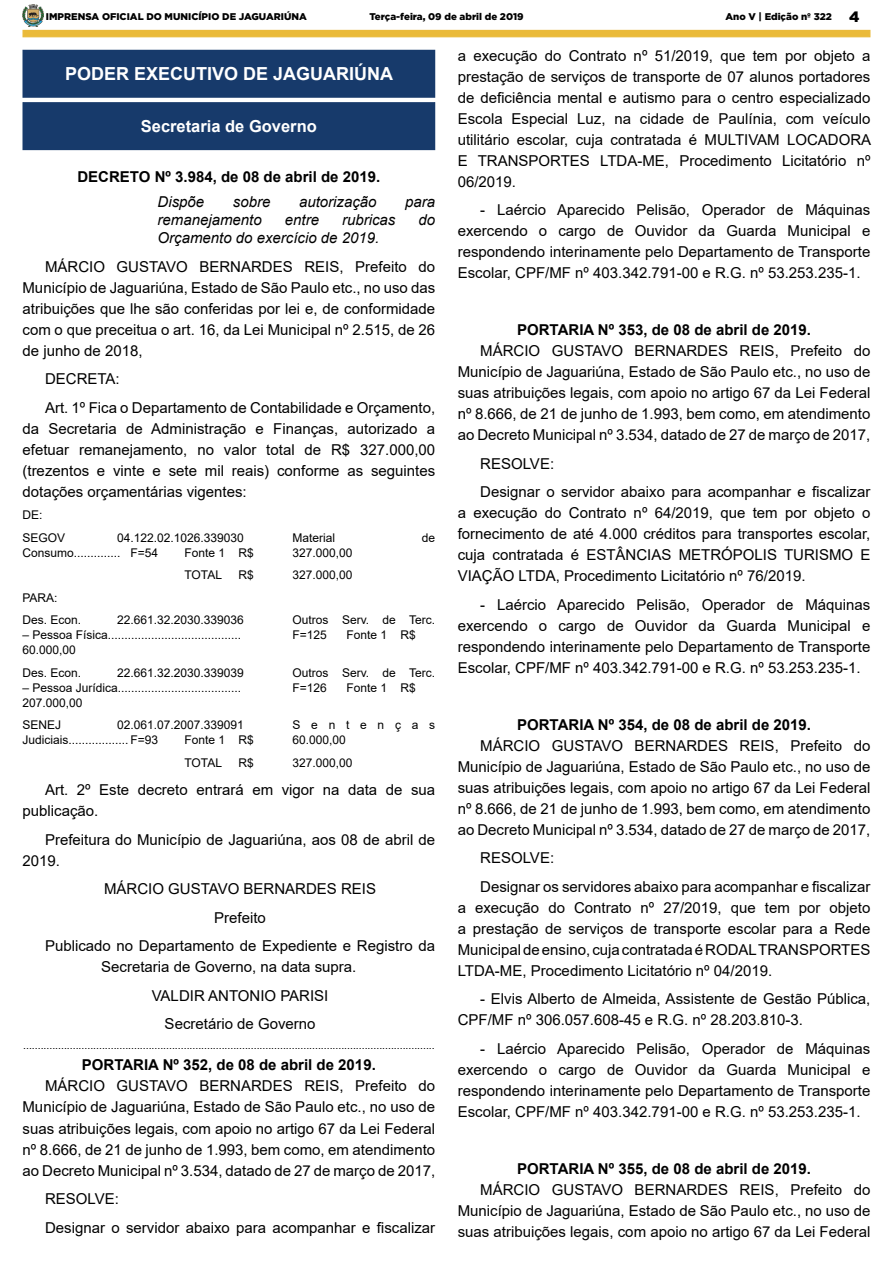
<style>
.page{position:relative;width:893px;height:1263px;background:#fff}
.page>*{position:absolute;margin:0;border:0;box-sizing:border-box;transform-origin:0 0}
.t1{font:700 18px "Arial";color:#fff}
.t2{font:700 16.5px "Arial";color:#fff}
._2_-_Corpo{font:15px/21px "Arial";color:#000;text-align:justify}
._1_-_Cabeçalho{font:700 15px "Arial";color:#000}
._4_-_Fim{font:15px/21px "Arial";color:#000}
._3_-_Ementa{font:italic 15px "Arial";color:#000}
._8_-_Orçamento{font:12px "Arial";color:#000}
._8_-_Orçamento-2{font:12px "Arial";letter-spacing:.895em;color:#000}
._4_-_Fim-2{font:10.5px "Arial";color:#000}
.t3{font:900 9.75px "Gotham";color:#000}
.s1{font-size:15px}
</style>
<div class="page">
<div style="left:22px;top:30px;width:848px;height:7px;background:#eaba39"></div>
<img style="left:22px;top:5px;width:21px;height:22px">
<div style="left:23px;top:50px;width:412px;height:47px;background:#173a6b"></div>
<div style="left:22px;top:50px;width:413px;height:48px;border:1px solid #173a6b"></div>
<div style="left:23px;top:103px;width:412px;height:47px;background:#173a6b"></div>
<div style="left:22px;top:102px;width:413px;height:48px;border:1px solid #173a6b"></div>
<p class="t3" style="left:46px;top:10px;width:262px">IMPRENSA OFICIAL DO MUNICÍPIO DE JAGUARIÚNA</p>
<p class="t3" style="left:369px;top:10px;width:156px">Terça-feira, 09 de abril de 2019</p>
<p class="t3" style="left:725px;top:10px;width:136px">Ano V | Edição nº 322 <span class="s1">4</span></p>
<p class="t1" style="left:65px;top:61px;width:330px">PODER EXECUTIVO DE JAGUARIÚNA</p>
<p class="t2" style="left:141px;top:115px;width:178px">Secretaria de Governo</p>
<p class="_1_-_Cabeçalho" style="left:77px;top:166px;width:304px">DECRETO Nº 3.984, de 08 de abril de 2019.</p>
<p class="_3_-_Ementa" style="left:158px;top:192px;width:48px">Dispõe</p>
<p class="_3_-_Ementa" style="left:233px;top:192px;width:39px">sobre</p>
<p class="_3_-_Ementa" style="left:299px;top:192px;width:79px">autorização</p>
<p class="_3_-_Ementa" style="left:405px;top:192px;width:32px">para</p>
<p class="_3_-_Ementa" style="left:158px;top:210px;width:106px">remanejamento</p>
<p class="_3_-_Ementa" style="left:285px;top:210px;width:36px">entre</p>
<p class="_3_-_Ementa" style="left:342px;top:210px;width:55px">rubricas</p>
<p class="_3_-_Ementa" style="left:419px;top:210px;width:18px">do</p>
<p class="_3_-_Ementa" style="left:158px;top:228px;width:223px">Orçamento do exercício de 2019.</p>
<p class="_2_-_Corpo" style="left:22px;top:256px;width:414px;text-indent:22px">MÁRCIO GUSTAVO BERNARDES REIS, Prefeito do Município de Jaguariúna, Estado de São Paulo etc., no uso das atribuições que lhe são conferidas por lei e, de conformidade com o que preceitua o art. 16, da Lei Municipal nº 2.515, de 26 de junho de 2018,</p>
<p class="_2_-_Corpo" style="left:45px;top:368px;width:76px">DECRETA:</p>
<p class="_2_-_Corpo" style="left:22px;top:397px;width:414px;text-indent:22px">Art. 1º Fica o Departamento de Contabilidade e Orçamento, da Secretaria de Administração e Finanças, autorizado a efetuar remanejamento, no valor total de R$ 327.000,00 (trezentos e vinte e sete mil reais) conforme as seguintes dotações orçamentárias vigentes:</p>
<p class="_8_-_Orçamento" style="left:22px;top:507px;width:22px">DE:</p>
<p class="_8_-_Orçamento" style="left:22px;top:529px;width:44px">SEGOV</p>
<p class="_8_-_Orçamento" style="left:117px;top:529px;width:128px">04.122.02.1026.339030</p>
<p class="_8_-_Orçamento" style="left:292px;top:529px;width:44px">Material</p>
<p class="_8_-_Orçamento" style="left:422px;top:529px;width:15px">de</p>
<p class="_8_-_Orçamento" style="left:22px;top:544px;width:137px">Consumo.............. F=54</p>
<p class="_8_-_Orçamento" style="left:184px;top:544px;width:71px">Fonte 1 R$</p>
<p class="_8_-_Orçamento" style="left:292px;top:544px;width:62px">327.000,00</p>
<p class="_8_-_Orçamento" style="left:184px;top:567px;width:39px">TOTAL</p>
<p class="_8_-_Orçamento" style="left:238px;top:567px;width:17px">R$</p>
<p class="_8_-_Orçamento" style="left:292px;top:567px;width:62px">327.000,00</p>
<p class="_8_-_Orçamento" style="left:22px;top:589px;width:37px">PARA:</p>
<p class="_8_-_Orçamento" style="left:22px;top:612px;width:60px">Des. Econ.</p>
<p class="_8_-_Orçamento" style="left:117px;top:612px;width:128px">22.661.32.2030.339036</p>
<p class="_8_-_Orçamento" style="left:292px;top:612px;width:144px">Outros Serv. de Terc.</p>
<p class="_8_-_Orçamento" style="left:22px;top:627px;width:220px">– Pessoa Física........................................</p>
<p class="_8_-_Orçamento" style="left:292px;top:627px;width:36px">F=125</p>
<p class="_8_-_Orçamento" style="left:346px;top:627px;width:71px">Fonte 1 R$</p>
<p class="_8_-_Orçamento" style="left:22px;top:642px;width:55px">60.000,00</p>
<p class="_8_-_Orçamento" style="left:22px;top:664px;width:60px">Des. Econ.</p>
<p class="_8_-_Orçamento" style="left:117px;top:664px;width:128px">22.661.32.2030.339039</p>
<p class="_8_-_Orçamento" style="left:292px;top:664px;width:144px">Outros Serv. de Terc.</p>
<p class="_8_-_Orçamento" style="left:22px;top:679px;width:220px">– Pessoa Jurídica.....................................</p>
<p class="_8_-_Orçamento" style="left:292px;top:679px;width:36px">F=126</p>
<p class="_8_-_Orçamento" style="left:346px;top:679px;width:71px">Fonte 1 R$</p>
<p class="_8_-_Orçamento" style="left:22px;top:694px;width:62px">207.000,00</p>
<p class="_8_-_Orçamento" style="left:22px;top:717px;width:40px">SENEJ</p>
<p class="_8_-_Orçamento" style="left:117px;top:717px;width:128px">02.061.07.2007.339091</p>
<p class="_8_-_Orçamento-2" style="left:292px;top:717px;width:144px">Sentenças</p>
<p class="_8_-_Orçamento" style="left:22px;top:732px;width:137px">Judiciais.................. F=93</p>
<p class="_8_-_Orçamento" style="left:184px;top:732px;width:71px">Fonte 1 R$</p>
<p class="_8_-_Orçamento" style="left:292px;top:732px;width:55px">60.000,00</p>
<p class="_8_-_Orçamento" style="left:184px;top:754px;width:39px">TOTAL</p>
<p class="_8_-_Orçamento" style="left:238px;top:754px;width:17px">R$</p>
<p class="_8_-_Orçamento" style="left:292px;top:754px;width:62px">327.000,00</p>
<p class="_2_-_Corpo" style="left:22px;top:779px;width:414px;text-indent:22px">Art. 2º Este decreto entrará em vigor na data de sua publicação.</p>
<p class="_2_-_Corpo" style="left:22px;top:829px;width:414px;text-indent:22px">Prefeitura do Município de Jaguariúna, aos 08 de abril de<br>2019.</p>
<p class="_4_-_Fim" style="left:104px;top:878px;width:273px">MÁRCIO GUSTAVO BERNARDES REIS</p>
<p class="_4_-_Fim" style="left:214px;top:907px;width:53px">Prefeito</p>
<p class="_4_-_Fim" style="left:101px;top:935px;width:335px;text-indent:-56px">Publicado no Departamento de Expediente e Registro da<br>Secretaria de Governo, na data supra.</p>
<p class="_4_-_Fim" style="left:152px;top:985px;width:178px">VALDIR ANTONIO PARISI</p>
<p class="_4_-_Fim" style="left:165px;top:1013px;width:152px">Secretário de Governo</p>
<p class="_4_-_Fim-2" style="left:23px;top:1038px;width:413px">.............................................................................................................................................</p>
<p class="_1_-_Cabeçalho" style="left:82px;top:1055px;width:295px">PORTARIA Nº 352, de 08 de abril de 2019.</p>
<p class="_2_-_Corpo" style="left:22px;top:1075px;width:414px;text-indent:22px">MÁRCIO GUSTAVO BERNARDES REIS, Prefeito do Município de Jaguariúna, Estado de São Paulo etc., no uso de suas atribuições legais, com apoio no artigo 67 da Lei Federal nº 8.666, de 21 de junho de 1.993, bem como, em atendimento ao Decreto Municipal nº 3.534, datado de 27 de março de 2017,</p>
<p class="_2_-_Corpo" style="left:45px;top:1188px;width:75px">RESOLVE:</p>
<p class="_2_-_Corpo" style="left:45px;top:1216px;width:392px">Designar o servidor abaixo para acompanhar e fiscalizar</p>
<p class="_2_-_Corpo" style="left:458px;top:45px;width:415px">a execução do Contrato nº 51/2019, que tem por objeto a prestação de serviços de transporte de 07 alunos portadores de deficiência mental e autismo para o centro especializado Escola Especial Luz, na cidade de Paulínia, com veículo utilitário escolar, cuja contratada é MULTIVAM LOCADORA E TRANSPORTES LTDA-ME, Procedimento Licitatório nº 06/2019.</p>
<p class="_2_-_Corpo" style="left:458px;top:199px;width:414px;text-indent:22px">- Laércio Aparecido Pelisão, Operador de Máquinas exercendo o cargo de Ouvidor da Guarda Municipal e respondendo interinamente pelo Departamento de Transporte Escolar, CPF/MF nº 403.342.791-00 e R.G. nº 53.253.235-1.</p>
<p class="_1_-_Cabeçalho" style="left:517px;top:319px;width:295px">PORTARIA Nº 353, de 08 de abril de 2019.</p>
<p class="_2_-_Corpo" style="left:458px;top:340px;width:414px;text-indent:22px">MÁRCIO GUSTAVO BERNARDES REIS, Prefeito do Município de Jaguariúna, Estado de São Paulo etc., no uso de suas atribuições legais, com apoio no artigo 67 da Lei Federal nº 8.666, de 21 de junho de 1.993, bem como, em atendimento ao Decreto Municipal nº 3.534, datado de 27 de março de 2017,</p>
<p class="_2_-_Corpo" style="left:480px;top:453px;width:75px">RESOLVE:</p>
<p class="_2_-_Corpo" style="left:458px;top:481px;width:414px;text-indent:22px">Designar o servidor abaixo para acompanhar e fiscalizar a execução do Contrato nº 64/2019, que tem por objeto o fornecimento de até 4.000 créditos para transportes escolar, cuja contratada é ESTÂNCIAS METRÓPOLIS TURISMO E VIAÇÃO LTDA, Procedimento Licitatório nº 76/2019.</p>
<p class="_2_-_Corpo" style="left:458px;top:594px;width:414px;text-indent:22px">- Laércio Aparecido Pelisão, Operador de Máquinas exercendo o cargo de Ouvidor da Guarda Municipal e respondendo interinamente pelo Departamento de Transporte Escolar, CPF/MF nº 403.342.791-00 e R.G. nº 53.253.235-1.</p>
<p class="_1_-_Cabeçalho" style="left:517px;top:714px;width:295px">PORTARIA Nº 354, de 08 de abril de 2019.</p>
<p class="_2_-_Corpo" style="left:458px;top:735px;width:414px;text-indent:22px">MÁRCIO GUSTAVO BERNARDES REIS, Prefeito do Município de Jaguariúna, Estado de São Paulo etc., no uso de suas atribuições legais, com apoio no artigo 67 da Lei Federal nº 8.666, de 21 de junho de 1.993, bem como, em atendimento ao Decreto Municipal nº 3.534, datado de 27 de março de 2017,</p>
<p class="_2_-_Corpo" style="left:480px;top:847px;width:75px">RESOLVE:</p>
<p class="_2_-_Corpo" style="left:458px;top:876px;width:414px;text-indent:22px">Designar os servidores abaixo para acompanhar e fiscalizar a execução do Contrato nº 27/2019, que tem por objeto a prestação de serviços de transporte escolar para a Rede Municipal de ensino, cuja contratada é RODAL TRANSPORTES LTDA-ME, Procedimento Licitatório nº 04/2019.</p>
<p class="_2_-_Corpo" style="left:458px;top:988px;width:414px;text-indent:22px">- Elvis Alberto de Almeida, Assistente de Gestão Pública,<br>CPF/MF nº 306.057.608-45 e R.G. nº 28.203.810-3.</p>
<p class="_2_-_Corpo" style="left:458px;top:1038px;width:414px;text-indent:22px">- Laércio Aparecido Pelisão, Operador de Máquinas exercendo o cargo de Ouvidor da Guarda Municipal e respondendo interinamente pelo Departamento de Transporte Escolar, CPF/MF nº 403.342.791-00 e R.G. nº 53.253.235-1.</p>
<p class="_1_-_Cabeçalho" style="left:517px;top:1158px;width:295px">PORTARIA Nº 355, de 08 de abril de 2019.</p>
<p class="_2_-_Corpo" style="left:458px;top:1179px;width:414px;text-indent:22px">MÁRCIO GUSTAVO BERNARDES REIS, Prefeito do Município de Jaguariúna, Estado de São Paulo etc., no uso de suas atribuições legais, com apoio no artigo 67 da Lei Federal</p>
</div>
